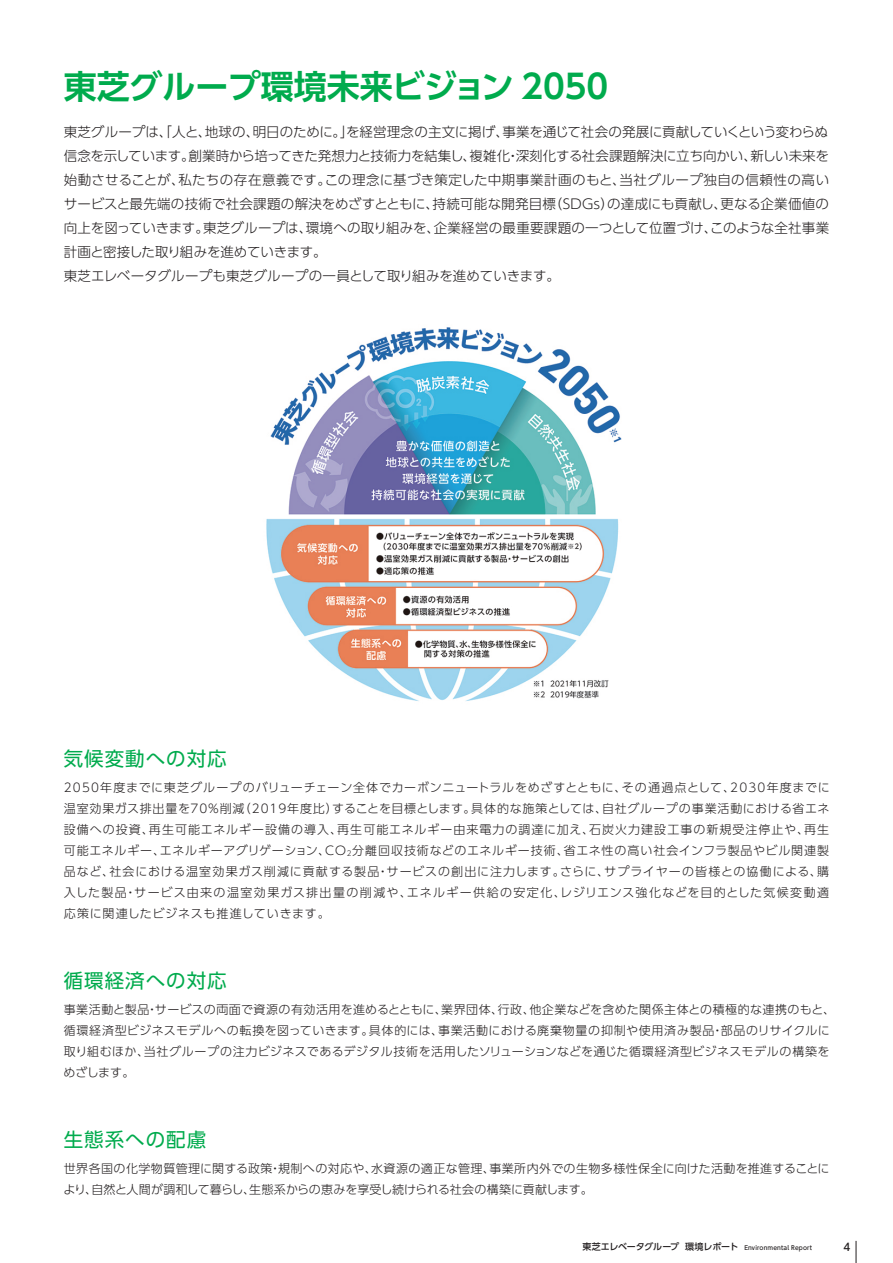
<style>
.page{position:relative;width:893px;height:1263px;background:#fff}
.page>*{position:absolute;margin:0;border:0;box-sizing:border-box;transform-origin:0 0}
.t1{font:700 33px "UD Shin Go Pro De";color:#00ab4d}
.t2{font:19.5px "UD Shin Go Pro";letter-spacing:.05em;color:#00ab4d}
.t3{font:300 13.5px/24px "UD Shin Go Pro";letter-spacing:.01em;color:#231f20}
.t4{font:300 12px/21px "UD Shin Go Pro";letter-spacing:.035em;color:#231f20}
.t5{font:500 10.5px "UD Shin Go Pro";color:#231f20}
.t6{font:500 6px "UD Shin Go Pro";letter-spacing:.025em;color:#231f20}
.s1{font-size:9px}
</style>
<div class="page">
<img style="left:266px;top:327px;width:356px;height:374px">
<svg style="left:856px;top:1241px;width:1px;height:22px"></svg>
<p class="t1" style="left:64px;top:60px;width:546px">東芝グループ環境未来ビジョン 2050</p>
<p class="t3" style="left:64px;top:119px;width:767px">東芝グループは、「人と、地球の、明日のために。」を経営理念の主文に掲げ、事業を通じて社会の発展に貢献していくという変わらぬ信念を示しています。創業時から培ってきた発想力と技術力を結集し、複雑化・深刻化する社会課題解決に立ち向かい、新しい未来を始動させることが、私たちの存在意義です。この理念に基づき策定した中期事業計画のもと、当社グループ独自の信頼性の高いサービスと最先端の技術で社会課題の解決をめざすとともに、持続可能な開発目標（SDGs）の達成にも貢献し、更なる企業価値の向上を図っていきます。東芝グループは、環境への取り組みを、企業経営の最重要課題の一つとして位置づけ、このような全社事業計画と密接した取り組みを進めていきます。<br>東芝エレベータグループも東芝グループの一員として取り組みを進めていきます。</p>
<p class="t2" style="left:64px;top:742px;width:164px">気候変動への対応</p>
<p class="t4" style="left:64px;top:776px;width:767px;text-align:justify">2050年度までに東芝グループのバリューチェーン全体でカーボンニュートラルをめざすとともに、その通過点として、2030年度までに温室効果ガス排出量を70％削減（2019年度比）することを目標とします。具体的な施策としては、自社グループの事業活動における省エネ設備への投資、再生可能エネルギー設備の導入、再生可能エネルギー由来電力の調達に加え、石炭火力建設工事の新規受注停止や、再生可能エネルギー、エネルギーアグリゲーション、CO<sub>2</sub>分離回収技術などのエネルギー技術、省エネ性の高い社会インフラ製品やビル関連製品など、社会における温室効果ガス削減に貢献する製品・サービスの創出に注力します。さらに、サプライヤーの皆様との協働による、購入した製品・サービス由来の温室効果ガス排出量の削減や、エネルギー供給の安定化、レジリエンス強化などを目的とした気候変動適応策に関連したビジネスも推進していきます。</p>
<p class="t2" style="left:64px;top:964px;width:164px">循環経済への対応</p>
<p class="t4" style="left:64px;top:998px;width:773px">事業活動と製品・サービスの両面で資源の有効活用を進めるとともに、業界団体、行政、他企業などを含めた関係主体との積極的な連携のもと、循環経済型ビジネスモデルへの転換を図っていきます。具体的には、事業活動における廃棄物量の抑制や使用済み製品・部品のリサイクルに取り組むほか、当社グループの注力ビジネスであるデジタル技術を活用したソリューションなどを通じた循環経済型ビジネスモデルの構築をめざします。</p>
<p class="t2" style="left:64px;top:1123px;width:144px">生態系への配慮</p>
<p class="t4" style="left:63px;top:1157px;width:768px">世界各国の化学物質管理に関する政策・規制への対応や、水資源の適正な管理、事業所内外での生物多様性保全に向けた活動を推進することにより、自然と人間が調和して暮らし、生態系からの恵みを享受し続けられる社会の構築に貢献します。</p>
<p class="t6" style="left:582px;top:1242px;width:231px"><span class="s1">東芝エレベータグループ 環境レポート</span> Environmental Report</p>
<p class="t5" style="left:843px;top:1238px;width:8px">4</p>
</div>
